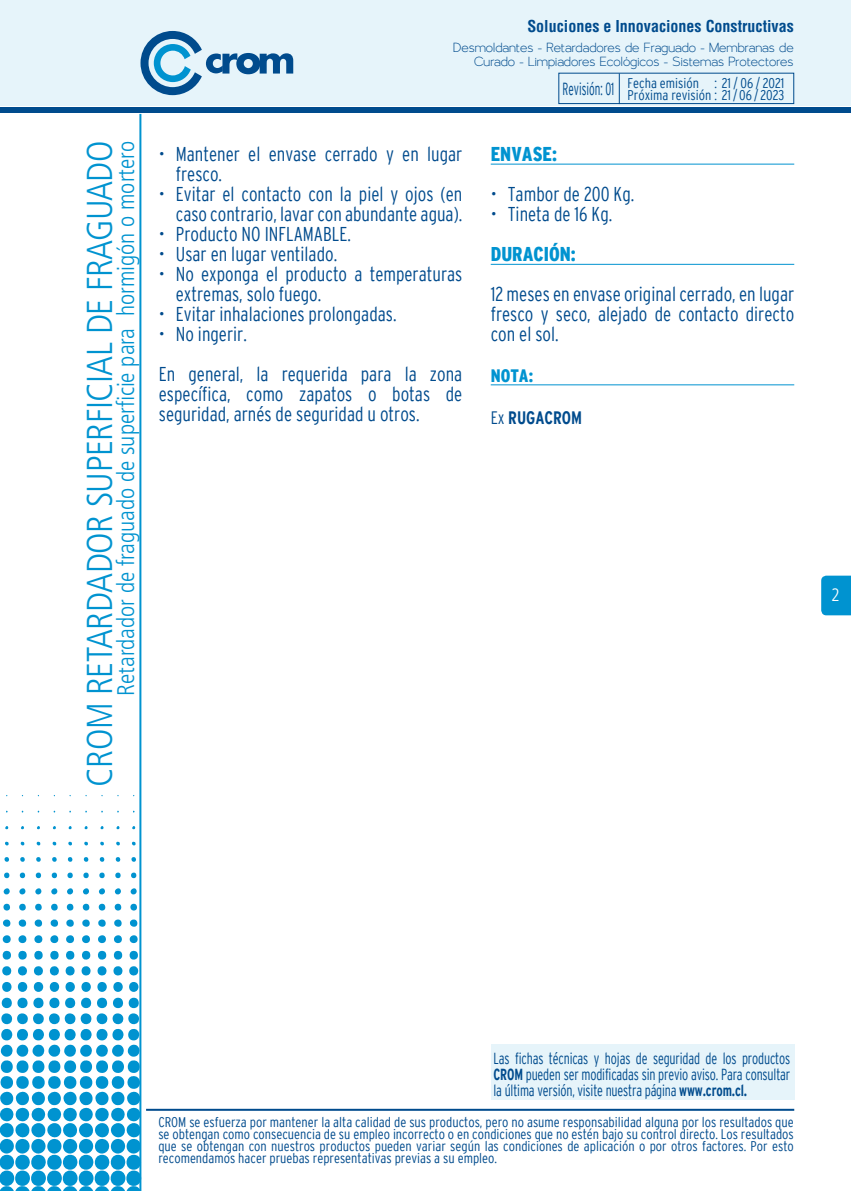
<style>
.page{position:relative;width:851px;height:1191px;background:#fff}
.page>*{position:absolute;margin:0;border:0;box-sizing:border-box;transform-origin:0 0}
.t1{font:300 condensed 36px "Frutiger";letter-spacing:-.015em;color:#0093d0}
.t2{font:300 condensed 24px "Frutiger";color:#0093d0}
.t3{font:300 condensed 20px/20px "Interstate";color:#004b8d;scale:.95 1}
.t4{font:900 condensed 20px "Interstate";color:#0093d0;scale:.95 1}
.t5{font:18px/14px "Larke";color:#004b8d;text-align:right}
.t6{font:700 condensed 18px "Interstate";color:#004b8d;scale:.95 1}
.t7{font:900 condensed 18px "Interstate";color:#0093d0;scale:.95 1}
.t8{font:300 condensed 18px "Frutiger";color:#fff}
.t9{font:300 condensed 17.6px "Interstate";color:#004b8d;scale:.72 1}
.t10{font:300 condensed 16px/16px "Interstate";letter-spacing:-.01em;color:#004b8d;text-align:justify;scale:.85 1}
.t11{font:700 condensed 16px "Helvetica";color:#004b8d}
.t12{font:300 condensed 14px/12px "Interstate";color:#004b8d;text-align:justify}
.s1{font-weight:300}
.s2{font-weight:700}
</style>
<div class="page">
<div style="left:0;top:0;width:850px;height:106px;background:#e6f4fa"></div>
<svg style="left:140px;top:31px;width:153px;height:64px"></svg>
<div style="left:0;top:108px;width:850px;height:5px;background:#004b8d"></div>
<svg style="left:5px;top:841px;width:4px;height:5px"></svg>
<svg style="left:4px;top:857px;width:5px;height:5px"></svg>
<svg style="left:4px;top:872px;width:6px;height:7px"></svg>
<svg style="left:3px;top:888px;width:7px;height:7px"></svg>
<svg style="left:3px;top:903px;width:7px;height:7px"></svg>
<svg style="left:20px;top:841px;width:5px;height:5px"></svg>
<svg style="left:20px;top:857px;width:5px;height:5px"></svg>
<svg style="left:19px;top:872px;width:6px;height:7px"></svg>
<svg style="left:19px;top:888px;width:7px;height:7px"></svg>
<svg style="left:19px;top:903px;width:7px;height:7px"></svg>
<svg style="left:36px;top:841px;width:5px;height:5px"></svg>
<svg style="left:36px;top:857px;width:5px;height:5px"></svg>
<svg style="left:35px;top:872px;width:6px;height:7px"></svg>
<svg style="left:35px;top:888px;width:7px;height:7px"></svg>
<svg style="left:35px;top:903px;width:7px;height:7px"></svg>
<svg style="left:52px;top:841px;width:4px;height:5px"></svg>
<svg style="left:52px;top:857px;width:5px;height:5px"></svg>
<svg style="left:51px;top:872px;width:6px;height:7px"></svg>
<svg style="left:51px;top:888px;width:7px;height:7px"></svg>
<svg style="left:51px;top:903px;width:7px;height:7px"></svg>
<svg style="left:68px;top:841px;width:4px;height:5px"></svg>
<svg style="left:67px;top:857px;width:6px;height:5px"></svg>
<svg style="left:67px;top:872px;width:6px;height:7px"></svg>
<svg style="left:67px;top:888px;width:6px;height:7px"></svg>
<svg style="left:66px;top:903px;width:8px;height:7px"></svg>
<svg style="left:84px;top:841px;width:4px;height:5px"></svg>
<svg style="left:83px;top:857px;width:6px;height:5px"></svg>
<svg style="left:83px;top:872px;width:6px;height:7px"></svg>
<svg style="left:83px;top:888px;width:6px;height:7px"></svg>
<svg style="left:82px;top:903px;width:8px;height:7px"></svg>
<svg style="left:100px;top:841px;width:4px;height:5px"></svg>
<svg style="left:99px;top:857px;width:6px;height:5px"></svg>
<svg style="left:99px;top:872px;width:6px;height:7px"></svg>
<svg style="left:98px;top:888px;width:7px;height:7px"></svg>
<svg style="left:98px;top:903px;width:8px;height:7px"></svg>
<svg style="left:116px;top:841px;width:4px;height:5px"></svg>
<svg style="left:115px;top:857px;width:5px;height:5px"></svg>
<svg style="left:115px;top:872px;width:6px;height:7px"></svg>
<svg style="left:114px;top:888px;width:7px;height:7px"></svg>
<svg style="left:114px;top:903px;width:8px;height:7px"></svg>
<svg style="left:2px;top:919px;width:112px;height:57px"></svg>
<svg style="left:0;top:982px;width:124px;height:209px"></svg>
<svg style="left:132px;top:841px;width:4px;height:5px"></svg>
<svg style="left:131px;top:857px;width:5px;height:5px"></svg>
<svg style="left:131px;top:872px;width:6px;height:7px"></svg>
<svg style="left:130px;top:888px;width:7px;height:7px"></svg>
<svg style="left:130px;top:903px;width:7px;height:7px"></svg>
<svg style="left:114px;top:919px;width:25px;height:57px"></svg>
<svg style="left:124px;top:982px;width:18px;height:209px"></svg>
<hr style="left:146px;top:1108px;width:648px;height:2px;background:#004b8d">
<hr style="left:139px;top:114px;width:2px;height:1077px;background:#0093d0">
<div style="left:490px;top:1044px;width:304px;height:56px;background:#e6f4fa"></div>
<hr style="left:490px;top:164px;width:304px;height:1px;background:#0093d0">
<hr style="left:490px;top:264px;width:304px;height:1px;background:#0093d0">
<svg style="left:821px;top:575px;width:29px;height:40px"></svg>
<div style="left:558px;top:73px;width:236px;height:31px;border:1px solid #004b8d"></div>
<hr style="left:618px;top:73px;width:1px;height:31px;background:#004b8d">
<hr style="left:490px;top:384px;width:304px;height:1px;background:#0093d0">
<h1 class="t1" style="left:79px;top:786px;width:647px;rotate:-90deg">CROM RETARDADOR SUPERFICIAL DE FRAGUADO</h1>
<p class="t2" style="left:112px;top:696px;width:556px;rotate:-90deg">Retardador de fraguado de superficie para hormigón o mortero</p>
<p class="t11" style="left:527px;top:16px;width:268px">Soluciones e Innovaciones Constructivas</p>
<p class="t5" style="left:453px;top:38px;width:342px">Desmoldantes - Retardadores de Fraguado - Membranas de<br>Curado - Limpiadores Ecológicos - Sistemas Protectores</p>
<p class="t12" style="left:627px;top:77px;width:158px">Fecha emisión : 21 / 06 / 2021<br>Próxima revisión : 21 / 06 / 2023</p>
<p class="t9" style="left:562px;top:79px;width:73px">Revisión: 01</p>
<p class="t3" style="left:176px;top:143px;width:303px;text-indent:-17px">• Mantener el envase cerrado y en lugar fresco.</p>
<p class="t3" style="left:159px;top:183px;width:321px;text-align:right">• Evitar el contacto con la piel y ojos (en caso contrario, lavar con abundante agua).</p>
<p class="t3" style="left:159px;top:223px;width:204px">• Producto NO INFLAMABLE.</p>
<p class="t3" style="left:159px;top:243px;width:189px">• Usar en lugar ventilado.</p>
<p class="t3" style="left:176px;top:263px;width:303px;text-indent:-17px">• No exponga el producto a temperaturas extremas, solo fuego.</p>
<p class="t3" style="left:159px;top:303px;width:252px">• Evitar inhalaciones prolongadas.</p>
<p class="t3" style="left:159px;top:313px;width:321px;line-height:40px">• No ingerir.<br>En general, la requerida para la zona</p>
<p class="t3" style="left:159px;top:383px;width:321px">específica, como zapatos o botas de seguridad, arnés de seguridad u otros.</p>
<p class="t4" style="left:490px;top:142px;width:71px">ENVASE:</p>
<p class="t3" style="left:490px;top:183px;width:152px">• Tambor de 200 Kg.</p>
<p class="t3" style="left:490px;top:203px;width:129px">• Tineta de 16 Kg.</p>
<p class="t4" style="left:490px;top:242px;width:91px">DURACIÓN:</p>
<p class="t3" style="left:490px;top:283px;width:321px;text-align:justify">12 meses en envase original cerrado, en lugar fresco y seco, alejado de contacto directo con el sol.</p>
<p class="t7" style="left:490px;top:365px;width:46px">NOTA:</p>
<p class="t6" style="left:490px;top:407px;width:98px"><span class="s1">Ex</span> RUGACROM</p>
<p class="t8" style="left:831px;top:585px;width:10px">2</p>
<p class="t10" style="left:493px;top:1050px;width:350px">Las fichas técnicas y hojas de seguridad de los productos <span class="s2">CROM</span> pueden ser modificadas sin previo aviso. Para consultar la última versión, visite nuestra página <span class="s2">www.crom.cl.</span></p>
<p class="t12" style="left:158px;top:1115px;width:637px">CROM se esfuerza por mantener la alta calidad de sus productos, pero no asume responsabilidad alguna por los resultados que se obtengan como consecuencia de su empleo incorrecto o en condiciones que no estén bajo su control directo. Los resultados que se obtengan con nuestros productos pueden variar según las condiciones de aplicación o por otros factores. Por esto recomendamos hacer pruebas representativas previas a su empleo.</p>
</div>
